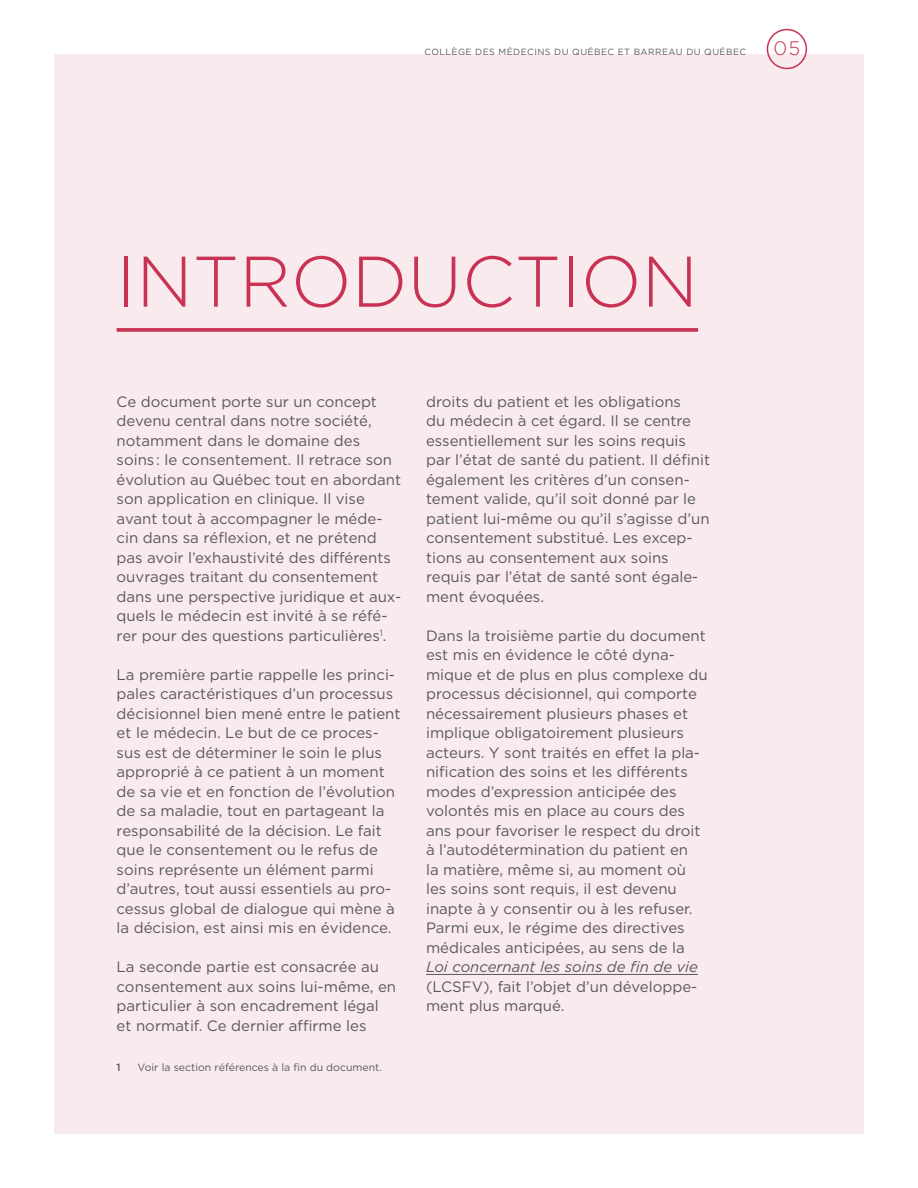
<style>
.page{position:relative;width:918px;height:1188px;background:#fff}
.page>*{position:absolute;margin:0;border:0;box-sizing:border-box;transform-origin:0 0}
.t1{font:300 71.55px "Gotham HTF";color:#c93253}
.t2{font:300 19.5px "Gotham HTF";color:#c93253}
.t3{font:15px/19.5px "Gotham HTF";color:#58595b}
.t4{font:italic 15px "Gotham HTF";color:#58595b}
.t5{font:10.5px "Gotham HTF";color:#58595b}
.t6{font:500 10.5px "Gotham HTF";color:#58595b}
.t7{font:9px "Gotham HTF";letter-spacing:.05em;color:#58595b}
</style>
<div class="page">
<div style="left:767px;top:29px;width:40px;height:40px;border:2px solid #c93253;border-radius:50%"></div>
<div style="left:54px;top:54px;width:810px;height:1080px;background:#f9eaee"></div>
<hr style="left:426px;top:974px;width:272px;height:1px;background:#58595b">
<svg style="left:117px;top:328px;width:581px;height:4px;fill:#ca3959"></svg>
<p class="t7" style="left:425px;top:47px;width:323px">COLLÈGE DES MÉDECINS DU QUÉBEC ET BARREAU DU QUÉBEC</p>
<h2 class="t2" style="left:774px;top:38px;width:28px">05</h2>
<h1 class="t1" style="left:117px;top:242px;width:583px">INTRODUCTION</h1>
<p class="t3" style="left:117px;top:392px;width:286px">Ce document porte sur un concept devenu central dans notre société, notamment dans le domaine des soins : le consentement. Il retrace son évolution au Québec tout en abordant son application en clinique. Il vise avant tout à accompagner le méde&shy;cin dans sa réflexion, et ne prétend pas avoir l’exhaustivité des différents ouvrages traitant du consentement dans une perspective juridique et aux&shy;quels le médecin est invité à se réfé&shy;rer pour des questions particulières<sup>1</sup>.</p>
<p class="t3" style="left:117px;top:665px;width:285px">La première partie rappelle les princi&shy;pales caractéristiques d’un processus décisionnel bien mené entre le patient et le médecin. Le but de ce proces&shy;sus est de déterminer le soin le plus approprié à ce patient à un moment de sa vie et en fonction de l’évolution de sa maladie, tout en partageant la responsabilité de la décision. Le fait que le consentement ou le refus de soins représente un élément parmi d’autres, tout aussi essentiels au pro&shy;cessus global de dialogue qui mène à la décision, est ainsi mis en évidence.</p>
<p class="t3" style="left:117px;top:957px;width:281px">La seconde partie est consacrée au consentement aux soins lui-même, en particulier à son encadrement légal et normatif. Ce dernier affirme les</p>
<p class="t6" style="left:117px;top:1061px;width:6px">1</p>
<p class="t5" style="left:138px;top:1061px;width:246px">Voir la section références à la fin du document.</p>
<p class="t3" style="left:426px;top:392px;width:286px">droits du patient et les obligations<br>du médecin à cet égard. Il se centre essentiellement sur les soins requis par l’état de santé du patient. Il définit également les critères d’un consen&shy;tement valide, qu’il soit donné par le patient lui-même ou qu’il s’agisse d’un consentement substitué. Les excep&shy;tions au consentement aux soins requis par l’état de santé sont égale&shy;ment évoquées.</p>
<p class="t3" style="left:426px;top:626px;width:283px">Dans la troisième partie du document est mis en évidence le côté dyna&shy;mique et de plus en plus complexe du processus décisionnel, qui comporte nécessairement plusieurs phases et implique obligatoirement plusieurs acteurs. Y sont traités en effet la pla&shy;nification des soins et les différents modes d’expression anticipée des volontés mis en place au cours des ans pour favoriser le respect du droit à l’autodétermination du patient en<br>la matière, même si, au moment où les soins sont requis, il est devenu inapte à y consentir ou à les refuser.<br>Parmi eux, le régime des directives médicales anticipées, au sens de la</p>
<p class="t4" style="left:426px;top:959px;width:273px">Loi concernant les soins de fin de vie</p>
<p class="t3" style="left:426px;top:977px;width:273px">(LCSFV), fait l’objet d’un développe&shy;ment plus marqué.</p>
</div>
